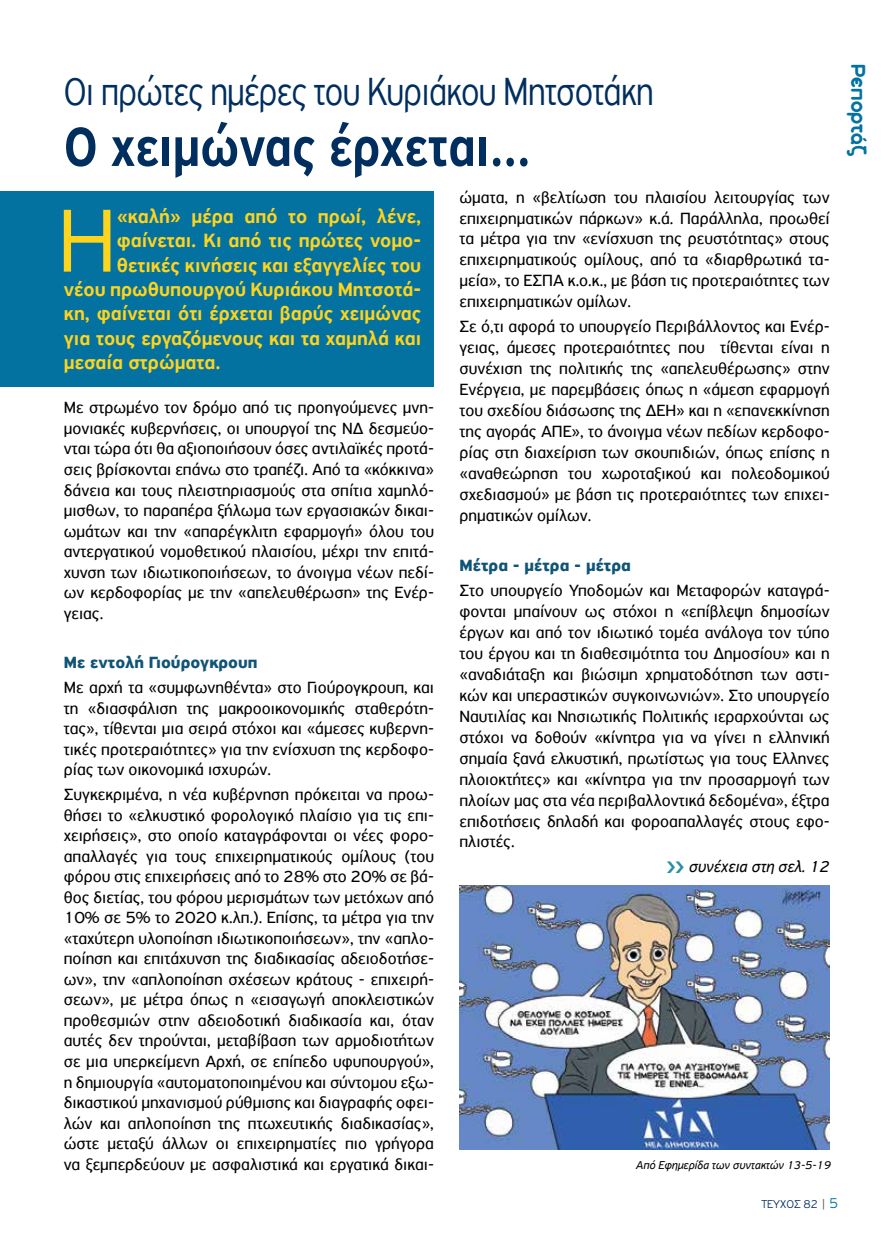
<style>
.page{position:relative;width:885px;height:1234px;background:#fff}
.page>*{position:absolute;margin:0;border:0;box-sizing:border-box;transform-origin:0 0}
.t1{font:300 94.95px "PF Highway Sans Pro";color:#ffd41c}
.t2{font:500 58.65px "PF Highway Sans Pro";color:#002e5e;scale:.87 1}
.t3{font:300 41.4px "PF Highway Sans Pro";letter-spacing:-.02em;color:#002e5e;scale:.87 1}
.t4{font:22.05px "Aka Acid GR Soft Ice Cream";letter-spacing:.01em;color:#0472a1;scale:.95 1}
.t5{font:500 20.25px "PF Highway Sans Pro";color:#ffd41c}
.t6{font:17.1px/20.5px "PF Highway Sans Pro";color:#000;text-align:justify}
.t7{font:700 17.1px "PF Highway Sans Pro";color:#105476}
.t8{font:italic 16.8px "PF Highway Sans Pro";color:#000}
.t9{font:italic 12px "PF Highway Sans Pro";color:#000}
.t10{font:300 12px "PF Highway Gothic";color:#002e5e}
.s1{color:#525451}
.s2{font-size:15px;color:#0472a1}
</style>
<div class="page">
<img style="left:459px;top:885px;width:370px;height:264px">
<div style="left:0;top:191px;width:434px;height:196px;background:#0472a1"></div>
<h3 class="t3" style="left:64px;top:67px;width:679px">Οι πρώτες ημέρες του Κυριάκου Μητσοτάκη</h3>
<h2 class="t2" style="left:64px;top:112px;width:538px">Ο χειμώνας έρχεται…</h2>
<h1 class="t1" style="left:58px;top:185px;width:61px">Η</h1>
<p class="t5" style="left:117px;top:204px;width:306px">«καλή» μέρα από το πρωί, λένε,</p>
<p class="t5" style="left:117px;top:229px;width:306px">φαίνεται. Κι από τις πρώτες νομο-</p>
<p class="t5" style="left:117px;top:253px;width:306px">θετικές κινήσεις και εξαγγελίες του</p>
<p class="t5" style="left:64px;top:277px;width:359px">νέου πρωθυπουργού Κυριάκου Μητσοτά-</p>
<p class="t5" style="left:64px;top:302px;width:359px">κη, φαίνεται ότι έρχεται βαρύς χειμώνας</p>
<p class="t5" style="left:64px;top:326px;width:359px">για τους εργαζόμενους και τα χαμηλά και</p>
<p class="t5" style="left:64px;top:350px;width:158px">μεσαία στρώματα.</p>
<p class="t6" style="left:64px;top:397px;width:371px">Με στρωμένο τον δρόμο από τις προηγούμενες μνη&shy;μονιακές κυβερνήσεις, οι υπουργοί της ΝΔ δεσμεύο&shy;νται τώρα ότι θα αξιοποιήσουν όσες αντιλαϊκές προτά&shy;σεις βρίσκονται επάνω στο τραπέζι. Από τα «κόκκινα» δάνεια και τους πλειστηριασμούς στα σπίτια χαμηλό&shy;μισθων, το παραπέρα ξήλωμα των εργασιακών δικαι&shy;ωμάτων και την «απαρέγκλιτη εφαρμογή» όλου του αντεργατικού νομοθετικού πλαισίου, μέχρι την επιτά&shy;χυνση των ιδιωτικοποιήσεων, το άνοιγμα νέων πεδί&shy;ων κερδοφορίας με την «απελευθέρωση» της Ενέρ&shy;γειας.</p>
<p class="t7" style="left:64px;top:652px;width:195px">Με εντολή Γιούρογκρουπ</p>
<p class="t6" style="left:64px;top:677px;width:371px">Με αρχή τα «συμφωνηθέντα» στο Γιούρογκρουπ, και τη «διασφάλιση της μακροοικονομικής σταθερότη&shy;τας», τίθενται μια σειρά στόχοι και «άμεσες κυβερνη&shy;τικές προτεραιότητες» για την ενίσχυση της κερδοφο&shy;ρίας των οικονομικά ισχυρών.</p>
<p class="t6" style="left:64px;top:783px;width:371px">Συγκεκριμένα, η νέα κυβέρνηση πρόκειται να προω&shy;θήσει το «ελκυστικό φορολογικό πλαίσιο για τις επι&shy;χειρήσεις», στο οποίο καταγράφονται οι νέες φορο&shy;απαλλαγές για τους επιχειρηματικούς ομίλους (του φόρου στις επιχειρήσεις από το 28% στο 20% σε βά&shy;θος διετίας, του φόρου μερισμάτων των μετόχων από 10% σε 5% το 2020 κ.λπ.). Επίσης, τα μέτρα για την «ταχύτερη υλοποίηση ιδιωτικοποιήσεων», την «απλο&shy;ποίηση και επιτάχυνση της διαδικασίας αδειοδοτήσε&shy;ων», την «απλοποίηση σχέσεων κράτους - επιχειρή&shy;σεων», με μέτρα όπως η «εισαγωγή αποκλειστικών προθεσμιών στην αδειοδοτική διαδικασία και, όταν αυτές δεν τηρούνται, μεταβίβαση των αρμοδιοτήτων σε μια υπερκείμενη Αρχή, σε επίπεδο υφυπουργού», η δημιουργία «αυτοματοποιημένου και σύντομου εξω&shy;δικαστικού μηχανισμού ρύθμισης και διαγραφής οφει&shy;λών και απλοποίηση της πτωχευτικής διαδικασίας», ώστε μεταξύ άλλων οι επιχειρηματίες πιο γρήγορα να ξεμπερδεύουν με ασφαλιστικά και εργατικά δικαι-</p>
<p class="t6" style="left:459px;top:186px;width:371px">ώματα, η «βελτίωση του πλαισίου λειτουργίας των επιχειρηματικών πάρκων» κ.ά. Παράλληλα, προωθεί τα μέτρα για την «ενίσχυση της ρευστότητας» στους επιχειρηματικούς ομίλους, από τα «διαρθρωτικά τα&shy;μεία», το ΕΣΠΑ κ.ο.κ., με βάση τις προτεραιότητες των επιχειρηματικών ομίλων.</p>
<p class="t6" style="left:459px;top:316px;width:371px">Σε ό,τι αφορά το υπουργείο Περιβάλλοντος και Ενέρ&shy;γειας, άμεσες προτεραιότητες που τίθενται είναι η συνέχιση της πολιτικής της «απελευθέρωσης» στην Ενέργεια, με παρεμβάσεις όπως η «άμεση εφαρμογή του σχεδίου διάσωσης της ΔΕΗ» και η «επανεκκίνηση της αγοράς ΑΠΕ», το άνοιγμα νέων πεδίων κερδοφο&shy;ρίας στη διαχείριση των σκουπιδιών, όπως επίσης η «αναθεώρηση του χωροταξικού και πολεοδομικού σχεδιασμού» με βάση τις προτεραιότητες των επιχει&shy;ρηματικών ομίλων.</p>
<p class="t7" style="left:459px;top:555px;width:173px">Μέτρα - μέτρα - μέτρα</p>
<p class="t6" style="left:459px;top:580px;width:371px">Στο υπουργείο Υποδομών και Μεταφορών καταγρά&shy;φονται μπαίνουν ως στόχοι η «επίβλεψη δημοσίων έργων και από τον ιδιωτικό τομέα ανάλογα τον τύπο του έργου και τη διαθεσιμότητα του Δημοσίου» και η «αναδιάταξη και βιώσιμη χρηματοδότηση των αστι&shy;κών και υπεραστικών συγκοινωνιών». Στο υπουργείο Ναυτιλίας και Νησιωτικής Πολιτικής ιεραρχούνται ως στόχοι να δοθούν «κίνητρα για να γίνει η ελληνική σημαία ξανά ελκυστική, πρωτίστως για τους Ελληνες πλοιοκτήτες» και «κίνητρα για την προσαρμογή των πλοίων μας στα νέα περιβαλλοντικά δεδομένα», έξτρα επιδοτήσεις δηλαδή και φοροαπαλλαγές στους εφο&shy;πλιστές.</p>
<p class="t8" style="left:688px;top:856px;width:142px">συνέχεια στη σελ. 12</p>
<p class="t9" style="left:636px;top:1158px;width:196px">Από Εφημερίδα των συντακτών 13-5-19</p>
<p class="t4" style="left:869px;top:64px;width:98px;rotate:90deg">Ρεπορτάζ</p>
<p class="t10" style="left:761px;top:1197px;width:78px">ΤΕΥΧΟΣ 82 <span class="s1">|</span> <span class="s2">5</span></p>
</div>
